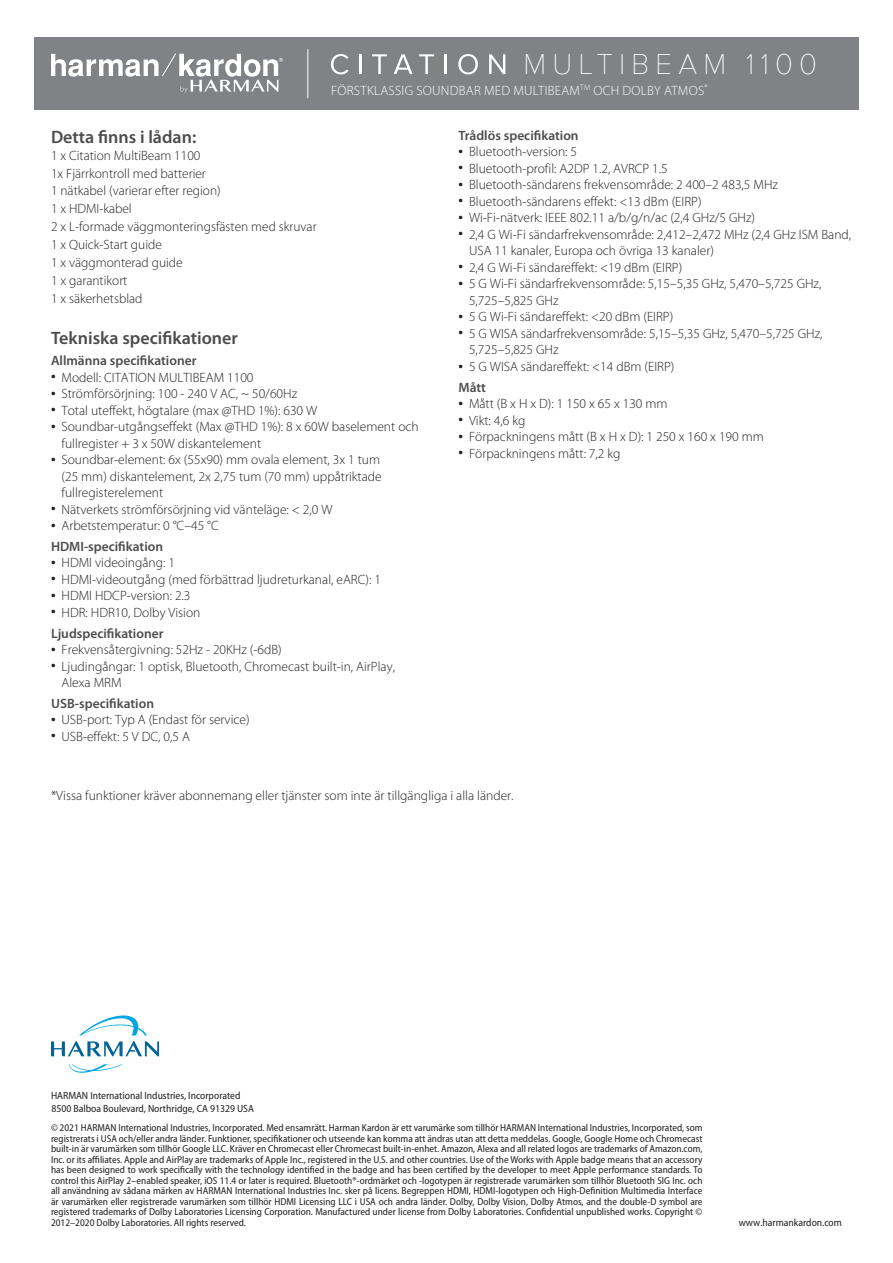
<style>
.page{position:relative;width:893px;height:1263px;background:#fff}
.page>*{position:absolute;margin:0;border:0;box-sizing:border-box;transform-origin:0 0}
.t1{font:100 29.55px "Proxima Nova T";letter-spacing:.21em;color:#fff}
.t2{font:600 18px "Myriad Pro";color:#4b4c4d}
.t3{font:300 13.5px/16.5px "Myriad Pro";color:#231f20}
.t4{font:600 13.5px "Myriad Pro";color:#4b4c4d}
.t5{font:300 13.5px "Myriad Pro";letter-spacing:.02em;color:#fff}
.t6{font:semi-condensed 10.5px/13.5px "Myriad Pro";color:#231f20}
.t7{font:semi-condensed 10.2px/10.5px "Myriad Pro";color:#231f20;text-align:justify}
.s1{font-weight:700}
</style>
<div class="page">
<div style="left:34px;top:37px;width:825px;height:72px;background:#808285"></div>
<hr style="left:307px;top:49px;width:1px;height:49px;background:#fff">
<svg style="left:51px;top:54px;width:232px;height:39px"></svg>
<svg style="left:79px;top:1015px;width:68px;height:20px"></svg>
<svg style="left:69px;top:1064px;width:54px;height:9px"></svg>
<svg style="left:51px;top:1041px;width:108px;height:15px"></svg>
<svg style="left:331px;top:54px;width:18px;height:20px"></svg>
<hr style="left:359px;top:54px;width:2px;height:20px;background:#fff">
<svg style="left:372px;top:54px;width:15px;height:20px"></svg>
<svg style="left:394px;top:54px;width:19px;height:20px"></svg>
<svg style="left:419px;top:54px;width:15px;height:20px"></svg>
<hr style="left:445px;top:54px;width:2px;height:20px;background:#fff">
<svg style="left:458px;top:54px;width:20px;height:20px"></svg>
<svg style="left:489px;top:54px;width:16px;height:20px"></svg>
<p class="t1" style="left:523px;top:42px;width:295px">MULTIBEAM 1100</p>
<p class="t5" style="left:331px;top:83px;width:378px">FÖRSTKLASSIG SOUNDBAR MED MULTIBEAM<sup>TM</sup> OCH DOLBY ATMOS<sup>®</sup></p>
<p class="t2" style="left:51px;top:127px;width:147px">Detta finns i lådan:</p>
<p class="t3" style="left:51px;top:147px;width:151px">1 x Citation MultiBeam 1100</p>
<p class="t3" style="left:51px;top:165px;width:156px">1x Fjärrkontroll med batterier</p>
<p class="t3" style="left:51px;top:183px;width:171px">1 nätkabel (varierar efter region)</p>
<p class="t3" style="left:51px;top:201px;width:82px">1 x HDMI-kabel</p>
<p class="t3" style="left:51px;top:219px;width:267px">2 x L-formade väggmonteringsfästen med skruvar</p>
<p class="t3" style="left:51px;top:237px;width:112px">1 x Quick-Start guide</p>
<p class="t3" style="left:51px;top:254px;width:133px">1 x väggmonterad guide</p>
<p class="t3" style="left:51px;top:272px;width:78px">1 x garantikort</p>
<p class="t3" style="left:51px;top:290px;width:93px">1 x säkerhetsblad</p>
<p class="t2" style="left:51px;top:328px;width:188px">Tekniska specifi kationer</p>
<p class="t4" style="left:51px;top:353px;width:147px">Allmänna specifi kationer</p>
<p class="t3" style="left:51px;top:369px;width:204px"><span class="s1">•</span> Modell: CITATION MULTIBEAM 1100</p>
<p class="t3" style="left:51px;top:385px;width:248px"><span class="s1">•</span> Strömförsörjning: 100 - 240 V AC, ~ 50/60Hz</p>
<p class="t3" style="left:51px;top:402px;width:268px"><span class="s1">•</span> Total uteffekt, högtalare (max @THD 1%): 630 W</p>
<p class="t3" style="left:62px;top:418px;width:359px;text-indent:-10px"><span class="s1">•</span> Soundbar-utgångseffekt (Max @THD 1%): 8 x 60W baselement och fullregister + 3 x 50W diskantelement</p>
<p class="t3" style="left:62px;top:451px;width:322px;text-indent:-10px"><span class="s1">•</span> Soundbar-element: 6x (55x90) mm ovala element, 3x 1 tum (25 mm) diskantelement, 2x 2,75 tum (70 mm) uppåtriktade fullregisterelement</p>
<p class="t3" style="left:51px;top:501px;width:283px"><span class="s1">•</span> Nätverkets strömförsörjning vid vänteläge: &lt; 2,0 W</p>
<p class="t3" style="left:51px;top:517px;width:169px"><span class="s1">•</span> Arbetstemperatur: 0 °C–45 °C</p>
<p class="t4" style="left:51px;top:539px;width:114px">HDMI-specifi kation</p>
<p class="t3" style="left:51px;top:555px;width:126px"><span class="s1">•</span> HDMI videoingång: 1</p>
<p class="t3" style="left:51px;top:571px;width:331px"><span class="s1">•</span> HDMI-videoutgång (med förbättrad ljudreturkanal, eARC): 1</p>
<p class="t3" style="left:51px;top:588px;width:141px"><span class="s1">•</span> HDMI HDCP-version: 2.3</p>
<p class="t3" style="left:51px;top:604px;width:151px"><span class="s1">•</span> HDR: HDR10, Dolby Vision</p>
<p class="t4" style="left:51px;top:625px;width:114px">Ljudspecifi kationer</p>
<p class="t3" style="left:51px;top:641px;width:232px"><span class="s1">•</span> Frekvensåtergivning: 52Hz - 20KHz (-6dB)</p>
<p class="t3" style="left:62px;top:658px;width:335px;text-indent:-10px"><span class="s1">•</span> Ljudingångar: 1 optisk, Bluetooth, Chromecast built-in, AirPlay,<br>Alexa MRM</p>
<p class="t4" style="left:51px;top:696px;width:105px">USB-specifi kation</p>
<p class="t3" style="left:51px;top:712px;width:200px"><span class="s1">•</span> USB-port: Typ A (Endast för service)</p>
<p class="t3" style="left:51px;top:728px;width:140px"><span class="s1">•</span> USB-effekt: 5 V DC, 0,5 A</p>
<p class="t4" style="left:458px;top:128px;width:122px">Trådlös specifi kation</p>
<p class="t3" style="left:458px;top:144px;width:120px"><span class="s1">•</span> Bluetooth-version: 5</p>
<p class="t3" style="left:458px;top:160px;width:211px"><span class="s1">•</span> Bluetooth-profil: A2DP 1.2, AVRCP 1.5</p>
<p class="t3" style="left:458px;top:177px;width:321px"><span class="s1">•</span> Bluetooth-sändarens frekvensområde: 2 400–2 483,5 MHz</p>
<p class="t3" style="left:458px;top:193px;width:245px"><span class="s1">•</span> Bluetooth-sändarens effekt: &lt;13 dBm (EIRP)</p>
<p class="t3" style="left:458px;top:210px;width:298px"><span class="s1">•</span> Wi-Fi-nätverk: IEEE 802.11 a/b/g/n/ac (2,4 GHz/5 GHz)</p>
<p class="t3" style="left:469px;top:226px;width:384px;text-indent:-10px"><span class="s1">•</span> 2,4 G Wi-Fi sändarfrekvensområde: 2,412–2,472 MHz (2,4 GHz ISM Band,<br>USA 11 kanaler, Europa och övriga 13 kanaler)</p>
<p class="t3" style="left:458px;top:259px;width:225px"><span class="s1">•</span> 2,4 G Wi-Fi sändareffekt: &lt;19 dBm (EIRP)</p>
<p class="t3" style="left:469px;top:276px;width:354px;text-indent:-10px"><span class="s1">•</span> 5 G Wi-Fi sändarfrekvensområde: 5,15–5,35 GHz, 5,470–5,725 GHz,<br>5,725–5,825 GHz</p>
<p class="t3" style="left:458px;top:309px;width:216px"><span class="s1">•</span> 5 G Wi-Fi sändareffekt: &lt;20 dBm (EIRP)</p>
<p class="t3" style="left:469px;top:325px;width:355px;text-indent:-10px"><span class="s1">•</span> 5 G WISA sändarfrekvensområde: 5,15–5,35 GHz, 5,470–5,725 GHz,<br>5,725–5,825 GHz</p>
<p class="t3" style="left:458px;top:358px;width:217px"><span class="s1">•</span> 5 G WISA sändareffekt: &lt;14 dBm (EIRP)</p>
<p class="t4" style="left:458px;top:380px;width:29px">Mått</p>
<p class="t3" style="left:458px;top:396px;width:211px"><span class="s1">•</span> Mått (B x H x D): 1 150 x 65 x 130 mm</p>
<p class="t3" style="left:458px;top:412px;width:68px"><span class="s1">•</span> Vikt: 4,6 kg</p>
<p class="t3" style="left:458px;top:429px;width:307px"><span class="s1">•</span> Förpackningens mått (B x H x D): 1 250 x 160 x 190 mm</p>
<p class="t3" style="left:458px;top:445px;width:163px"><span class="s1">•</span> Förpackningens mått: 7,2 kg</p>
<p class="t3" style="left:51px;top:787px;width:464px">*Vissa funktioner kräver abonnemang eller tjänster som inte är tillgängliga i alla länder.</p>
<p class="t6" style="left:51px;top:1088px;width:204px">HARMAN International Industries, Incorporated<br>8500 Balboa Boulevard, Northridge, CA 91329 USA</p>
<p class="t7" style="left:51px;top:1123px;width:653px">© 2021 HARMAN International Industries, Incorporated. Med ensamrätt. Harman Kardon är ett varumärke som tillhör HARMAN International Industries, Incorporated, som registrerats i USA och/eller andra länder. Funktioner, specifikationer och utseende kan komma att ändras utan att detta meddelas. Google, Google Home och Chromecast built-in är varumärken som tillhör Google LLC. Kräver en Chromecast eller Chromecast built-in-enhet. Amazon, Alexa and all related logos are trademarks of Amazon.com, Inc. or its affiliates. Apple and AirPlay are trademarks of Apple Inc., registered in the U.S. and other countries. Use of the Works with Apple badge means that an accessory has been designed to work specifically with the technology identified in the badge and has been certified by the developer to meet Apple performance standards. To control this AirPlay 2–enabled speaker, iOS 11.4 or later is required. Bluetooth®-ordmärket och -logotypen är registrerade varumärken som tillhör Bluetooth SIG Inc. och all användning av sådana märken av HARMAN International Industries Inc. sker på licens. Begreppen HDMI, HDMI-logotypen och High-Definition Multimedia Interface är varumärken eller registrerade varumärken som tillhör HDMI Licensing LLC i USA och andra länder. Dolby, Dolby Vision, Dolby Atmos, and the double-D symbol are registered trademarks of Dolby Laboratories Licensing Corporation. Manufactured under license from Dolby Laboratories. Confidential unpublished works. Copyright © 2012–2020 Dolby Laboratories. All rights reserved.</p>
<p class="t6" style="left:739px;top:1216px;width:105px">www.harmankardon.com</p>
</div>
